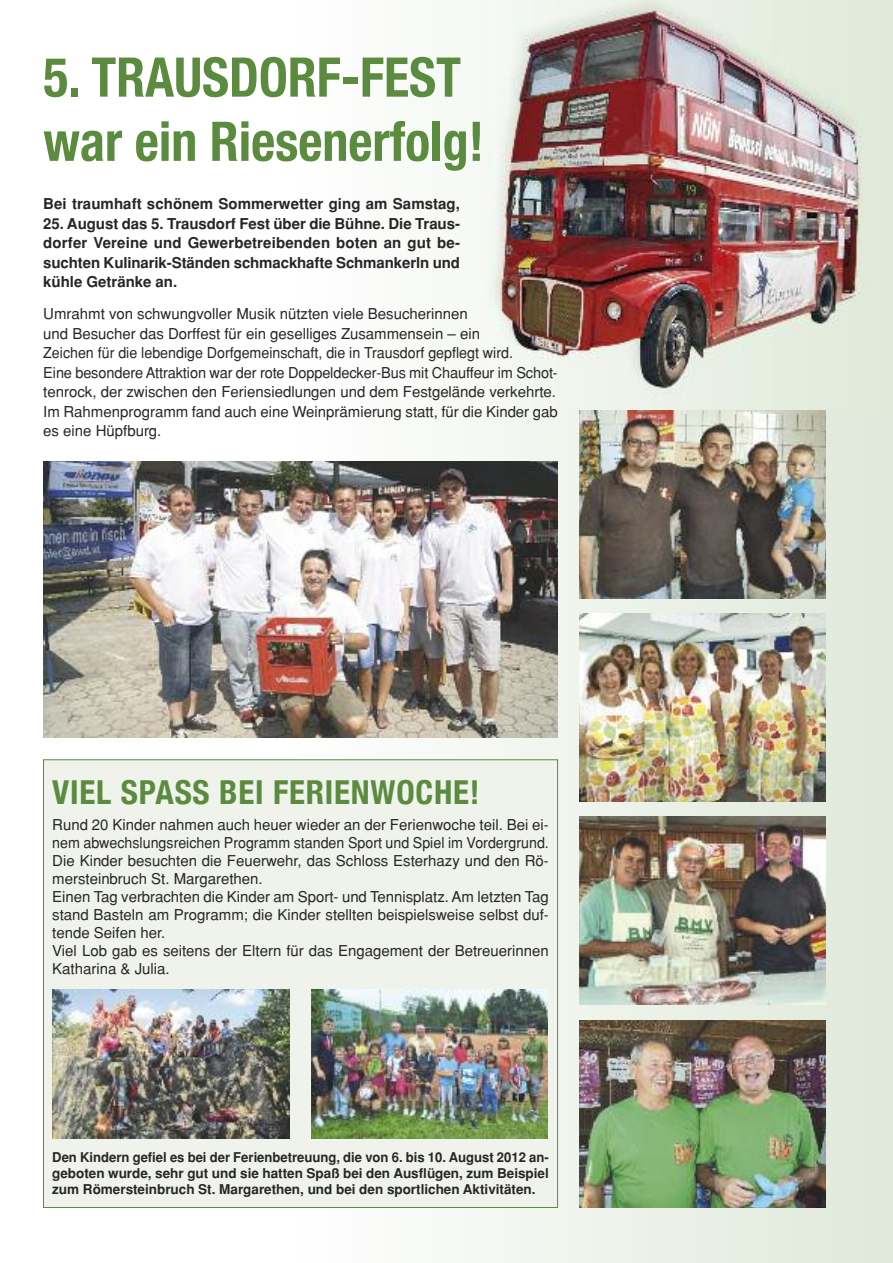
<style>
.page{position:relative;width:893px;height:1263px;background:#fff}
.page>*{position:absolute;margin:0;border:0;box-sizing:border-box;transform-origin:0 0}
.t1{font:700 condensed 54.75px/64.2px "Helvetica Neue";color:#5b8b3f;scale:.95 1}
.t2{font:700 condensed 33px "Helvetica Neue";letter-spacing:.025em;color:#5b8b3f}
.t3{font:15px/18px "Helvetica";color:#272627}
.t4{font:700 15px/19.5px "Helvetica";color:#272627;text-align:justify}
.t5{font:700 13.5px/16.2px "Helvetica";color:#272627;text-align:justify}
</style>
<div class="page">
<div style="left:290px;top:0;width:603px;height:1263px;background:linear-gradient(to right,#fffffe,#dbe4d5)"></div>
<div style="left:44px;top:760px;width:513px;height:447px;background:#eff3ec"></div>
<img style="left:43px;top:461px;width:515px;height:276px">
<img style="left:579px;top:614px;width:246px;height:187px">
<img style="left:579px;top:817px;width:246px;height:187px">
<img style="left:579px;top:413px;width:247px;height:185px">
<img style="left:579px;top:1020px;width:246px;height:188px">
<img style="left:449px;top:0;width:444px;height:413px">
<img style="left:579px;top:411px;width:247px;height:2px">
<img style="left:466px;top:0;width:418px;height:408px">
<img style="left:53px;top:989px;width:237px;height:149px">
<img style="left:311px;top:990px;width:237px;height:148px">
<h1 class="t1" style="left:43px;top:44px;width:465px">5. TRAUSDORF-FEST<br>WAR EIN RIESENERFOLG!</h1>
<p class="t4" style="left:43px;top:195px;width:418px">Bei traumhaft schönem Sommerwetter ging am Samstag,</p>
<p class="t4" style="left:43px;top:214px;width:418px">25. August das 5. Trausdorf Fest über die Bühne. Die Traus&shy;dorfer Vereine und Gewerbetreibenden boten an gut be&shy;suchten Kulinarik-Ständen schmackhafte Schmankerln und kühle Getränke an.</p>
<p class="t3" style="left:43px;top:304px;width:516px;line-height:19.5px">Umrahmt von schwungvoller Musik nützten viele Besucherinnen<br>und Besucher das Dorffest für ein geselliges Zusammensein – ein<br>Zeichen für die lebendige Dorfgemeinschaft, die in Trausdorf gepflegt wird.<br>Eine besondere Attraktion war der rote Doppeldecker-Bus mit Chauffeur im Schot&shy;tenrock, der zwischen den Feriensiedlungen und dem Festgelände verkehrte.<br>Im Rahmenprogramm fand auch eine Weinprämierung statt, für die Kinder gab es eine Hüpfburg.</p>
<h2 class="t2" style="left:52px;top:772px;width:429px">VIEL SPASS BEI FERIENWOCHE!</h2>
<p class="t3" style="left:52px;top:816px;width:498px">Rund 20 Kinder nahmen auch heuer wieder an der Ferienwoche teil. Bei ei&shy;nem abwechslungsreichen Programm standen Sport und Spiel im Vordergrund.<br>Die Kinder besuchten die Feuerwehr, das Schloss Esterhazy und den Rö&shy;mersteinbruch St. Margarethen.<br>Einen Tag verbrachten die Kinder am Sport- und Tennisplatz. Am letzten Tag stand Basteln am Programm; die Kinder stellten beispielsweise selbst duf&shy;tende Seifen her.<br>Viel Lob gab es seitens der Eltern für das Engagement der Betreuerinnen Katharina &amp; Julia.</p>
<p class="t5" style="left:52px;top:1149px;width:498px">Den Kindern gefiel es bei der Ferienbetreuung, die von 6. bis 10. August 2012 an&shy;geboten wurde, sehr gut und sie hatten Spaß bei den Ausflügen, zum Beispiel zum Römersteinbruch St. Margarethen, und bei den sportlichen Aktivitäten.</p>
</div>
